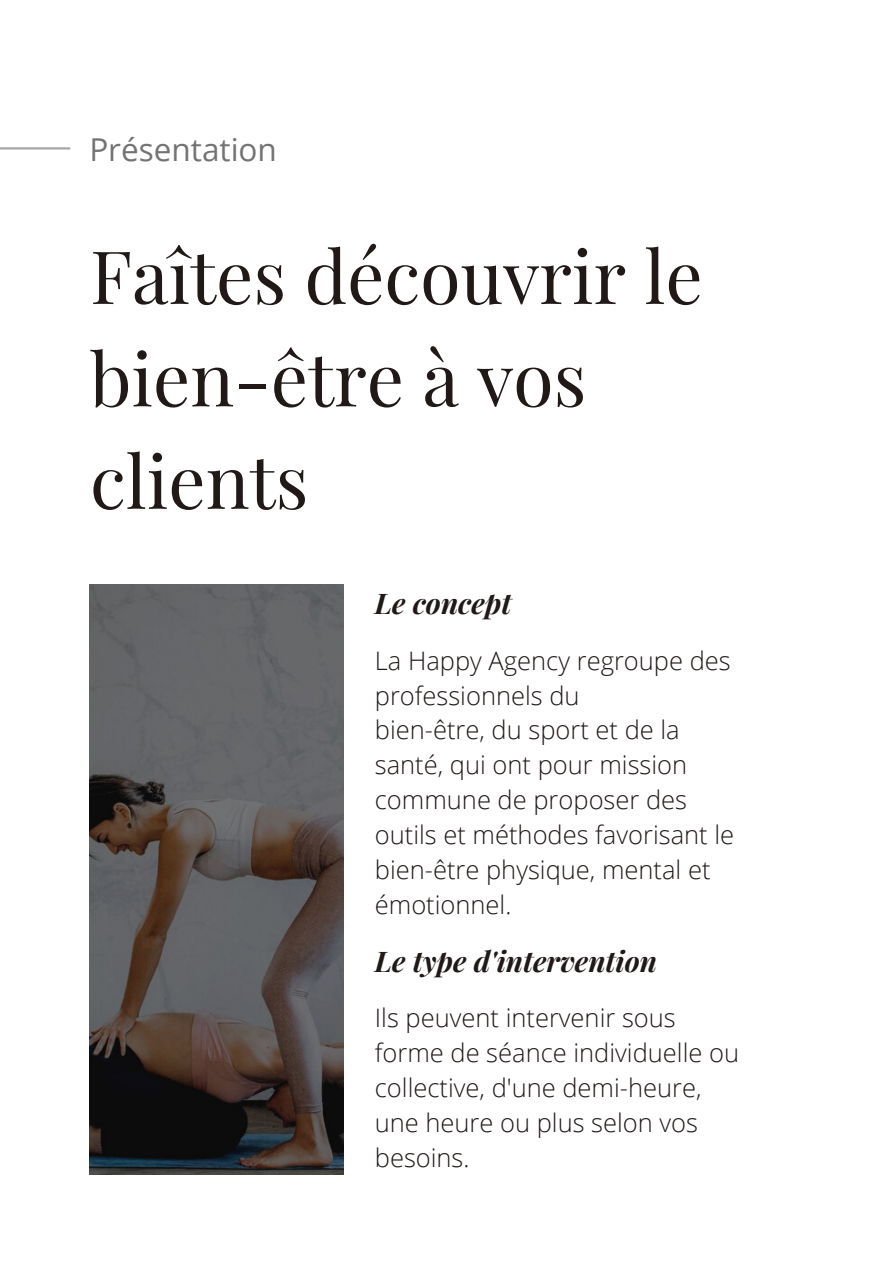
<style>
.page{position:relative;width:893px;height:1264px;background:#fff}
.page>*{position:absolute;margin:0;border:0;box-sizing:border-box;transform-origin:0 0}
.t1{font:73.5px/102.3px "Playfair Display";color:#201917}
.t2{font:31.5px "Open Sans";color:#737373}
.t3{font:italic 700 28.5px "Playfair Display";color:#201917}
.t4{font:300 25.5px/34.8px "Open Sans";color:#201917}
</style>
<div class="page">
<img style="left:89px;top:585px;width:255px;height:589px">
<hr style="left:0;top:147px;width:69px;height:2px;background:#a6a6a6">
<h1 class="t2" style="left:89px;top:127px;width:189px">Présentation</h1>
<h3 class="t1" style="left:90px;top:222px;width:614px">Faîtes découvrir le bien-être à vos clients</h3>
<p class="t3" style="left:375px;top:583px;width:138px">Le concept</p>
<h2 class="t4" style="left:375px;top:642px;width:357px">La Happy Agency regroupe des professionnels du</h2>
<p class="t4" style="left:375px;top:712px;width:361px">bien-être, du sport et de la santé, qui ont pour mission commune de proposer des outils et méthodes favorisant le bien-être physique, mental et émotionnel.</p>
<h2 class="t3" style="left:375px;top:941px;width:284px">Le type d'intervention</h2>
<p class="t4" style="left:375px;top:1000px;width:365px">Ils peuvent intervenir sous forme de séance individuelle ou collective, d'une demi-heure, une heure ou plus selon vos besoins.</p>
</div>
